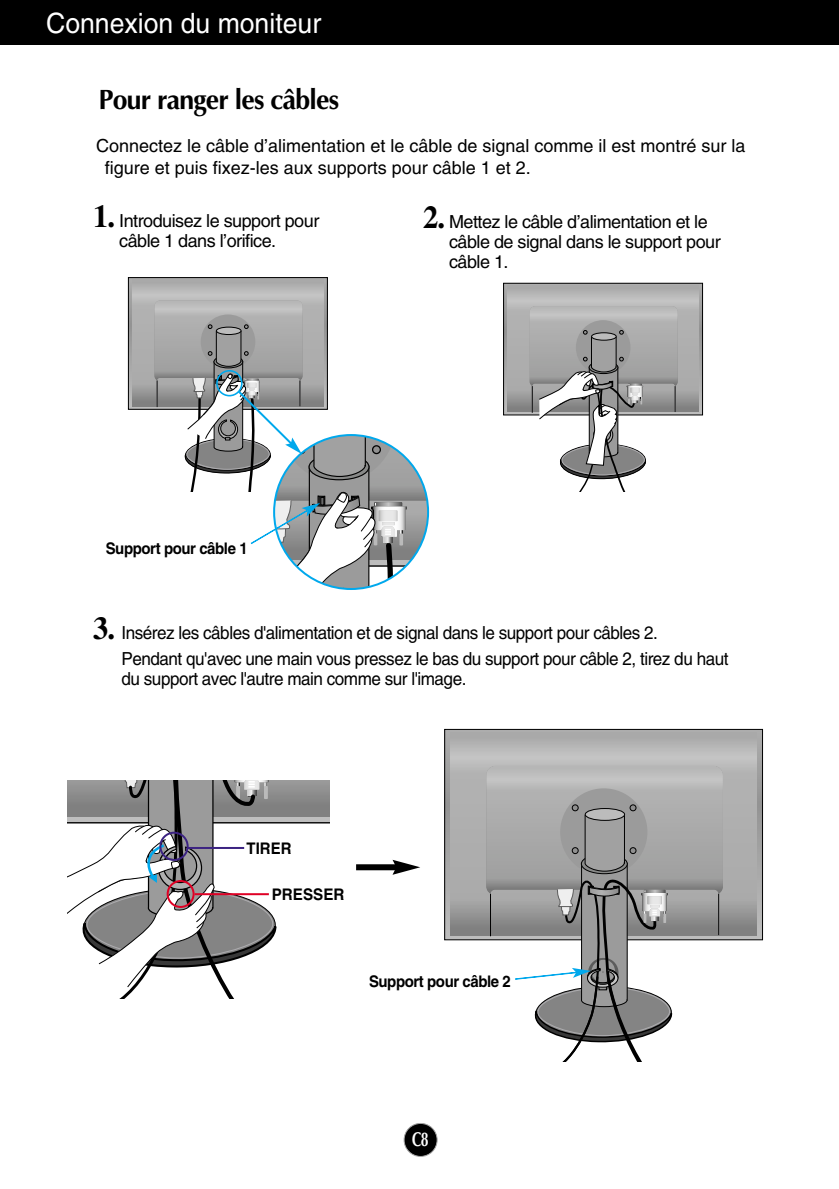
<style>
.page{position:relative;width:839px;height:1189px;background:#fff}
.page>*{position:absolute;margin:0;border:0;box-sizing:border-box;transform-origin:0 0}
.t1{font:28px "Helvetica";color:#fff;scale:.95 1}
.t2{font:700 28px "Optima";letter-spacing:-.03em;color:#000;scale:.95 1}
.t3{font:700 20px "Optima";color:#fff;scale:.7 1}
.t4{font:18px/25.6px "Helvetica";letter-spacing:-.03em;color:#000;scale:.95 1}
.t5{font:18px/20px "Helvetica";letter-spacing:-.03em;color:#000}
.t6{font:18px/21.6px "Helvetica";color:#000}
.t7{font:700 16px "Helvetica";letter-spacing:-.03em;color:#000;scale:.94 1}
.t8{font:700 16px "Helvetica";color:#000;scale:.95 1}
.s1{font-family:"Times";font-weight:700;font-size:32px}
</style>
<div class="page">
<div style="left:404px;top:1123px;width:33px;height:33px;background:#000;border-radius:50%"></div>
<div style="left:403px;top:1123px;width:34px;height:34px;border:2px solid #a5a5a5;border-radius:50%"></div>
<div style="left:0;top:0;width:839px;height:45px;background:#000"></div>
<svg style="left:132px;top:280px;width:191px;height:20px;background:#b7b7b7"></svg>
<svg style="left:505px;top:285px;width:196px;height:128px"></svg>
<div style="left:503px;top:283px;width:200px;height:132px;border:1px solid #000"></div>
<svg style="left:507px;top:285px;width:191px;height:127px;background:#afafaf"></svg>
<svg style="left:529px;top:306px;width:148px;height:186px"></svg>
<svg style="left:127px;top:300px;width:302px;height:290px"></svg>
<svg style="left:446px;top:731px;width:315px;height:207px;background:#a7a7a7"></svg>
<div style="left:444px;top:729px;width:319px;height:211px;border:1px solid #000"></div>
<svg style="left:451px;top:733px;width:305px;height:202px;background:#afafaf"></svg>
<svg style="left:486px;top:766px;width:237px;height:295px"></svg>
<div style="left:356px;top:864px;width:42px;height:6px;background:#000"></div>
<svg style="left:392px;top:860px;width:28px;height:15px"></svg>
<svg style="left:67px;top:781px;width:262px;height:217px"></svg>
<hr style="left:187px;top:847px;width:57px;height:2px;background:#3c2382">
<h1 class="t1" style="left:46px;top:13px;width:291px">Connexion du moniteur</h1>
<h1 class="t2" style="left:99px;top:88px;width:254px">Pour ranger les câbles</h1>
<p class="t6" style="left:105px;top:137px;width:642px;text-indent:-9px">Connectez le câble d’alimentation et le câble de signal comme il est montré sur la figure et puis fixez-les aux supports pour câble 1 et 2.</p>
<p class="t5" style="left:119px;top:212px;width:202px;text-indent:-26px"><span class="s1">1.</span> Introduisez le support pour câble 1 dans l’orifice.</p>
<p class="t5" style="left:449px;top:214px;width:273px;text-indent:-26px"><span class="s1">2.</span> Mettez le câble d’alimentation et le câble de signal dans le support pour câble 1.</p>
<p class="t7" style="left:106px;top:543px;width:152px">Support pour câble 1</p>
<p class="t4" style="left:121px;top:621px;width:640px;text-indent:-28px"><span class="s1">3.</span> Insérez les câbles d'alimentation et de signal dans le support pour câbles 2.<br>Pendant qu'avec une main vous pressez le bas du support pour câble 2, tirez du haut</p>
<p class="t4" style="left:121px;top:667px;width:364px">du support avec l'autre main comme sur l'image.</p>
<p class="t7" style="left:246px;top:842px;width:49px">TIRER</p>
<p class="t8" style="left:272px;top:888px;width:78px">PRESSER</p>
<p class="t7" style="left:369px;top:975px;width:152px">Support pour câble 2</p>
<p class="t3" style="left:412px;top:1131px;width:25px">C8</p>
</div>
